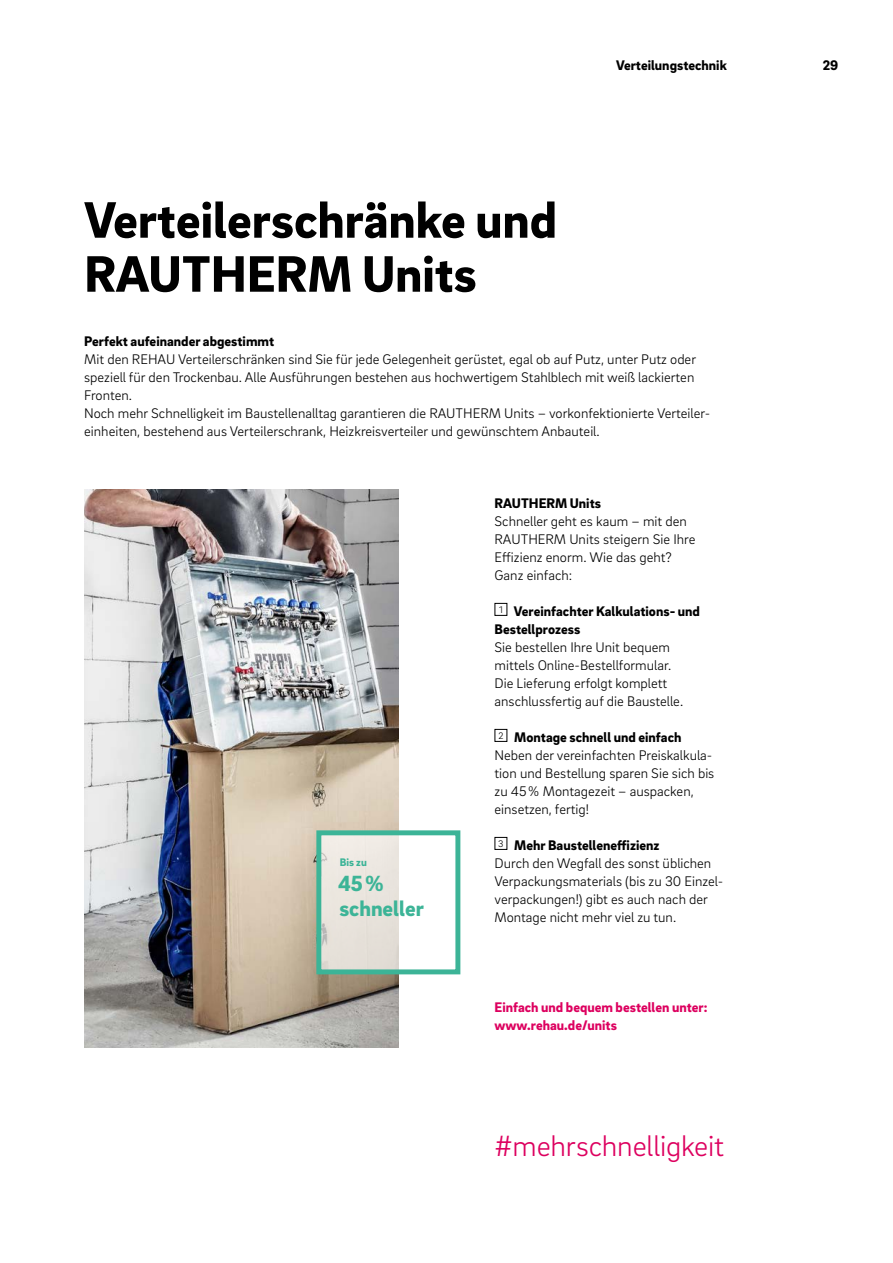
<style>
.page{position:relative;width:893px;height:1263px;background:#fff}
.page>*{position:absolute;margin:0;border:0;box-sizing:border-box;transform-origin:0 0}
._01__Headline_-_35pt{font:900 52.5px/54px "Brix Sans";color:#000}
._11__Highlighter_-_2{font:300 30px "Brix Sans";letter-spacing:-.005em;color:#dd005f}
._51__EC_headline_-_1{font:900 22.5px/24.8px "Brix Sans";color:#3cb497}
._16__Body_text_-_9_5{font:300 14.25px/18px "Brix Sans";color:#000}
._14__Body_subline{font:900 14.25px/18px "Brix Sans";color:#000}
._16__Body_text_-_9_5-2{font:900 14.25px "Brix Sans";color:#dd005f}
.MP__Live_column_titl{font:900 14.25px "Brix Sans";color:#000}
.MP__Page_numbers_-_9{font:900 14.25px "Brix Sans";color:#000}
._51__EC_subline_-_7{font:900 11.25px "Brix Sans";color:#3cb497}
._39__Numbered_bullet{font:300 9.75px "Brix Sans";color:#000}
</style>
<div class="page">
<img style="left:84px;top:490px;width:314px;height:558px">
<div style="left:495px;top:603px;width:12px;height:13px;border:1px solid #000"></div>
<div style="left:495px;top:729px;width:12px;height:13px;border:1px solid #000"></div>
<div style="left:495px;top:837px;width:12px;height:13px;border:1px solid #000"></div>
<svg style="left:322px;top:836px;width:77px;height:132px;background:#e8e3dc"></svg>
<div style="left:316px;top:830px;width:144px;height:144px;border:5px solid #3cb497"></div>
<p class="_01__Headline_-_35pt" style="left:84px;top:190px;width:474px">Verteilerschränke und<br>RAUTHERM Units</p>
<p class="MP__Live_column_titl" style="left:616px;top:56px;width:112px">Verteilungstechnik</p>
<p class="MP__Page_numbers_-_9" style="left:823px;top:56px;width:17px">29</p>
<p class="_14__Body_subline" style="left:84px;top:331px;width:191px">Perfekt aufeinander abgestimmt</p>
<p class="_16__Body_text_-_9_5" style="left:84px;top:349px;width:613px">Mit den REHAU Verteilerschränken sind Sie für jede Gelegenheit gerüstet, egal ob auf Putz, unter Putz oder speziell für den Trockenbau. Alle Ausführungen bestehen aus hochwertigem Stahlblech mit weiß lackierten<br>Fronten.</p>
<p class="_16__Body_text_-_9_5" style="left:84px;top:403px;width:627px">Noch mehr Schnelligkeit im Baustellenalltag garantieren die RAUTHERM Units – vorkonfektionierte Verteiler&shy;einheiten, bestehend aus Verteilerschrank, Heizkreisverteiler und gewünschtem Anbauteil.</p>
<p class="_51__EC_subline_-_7" style="left:340px;top:855px;width:28px">Bis zu</p>
<p class="_51__EC_headline_-_1" style="left:338px;top:870px;width:87px">45% schneller</p>
<p class="_14__Body_subline" style="left:495px;top:493px;width:108px">RAUTHERM Units</p>
<p class="_16__Body_text_-_9_5" style="left:495px;top:511px;width:202px">Schneller geht es kaum – mit den<br>RAUTHERM Units steigern Sie Ihre<br>Effizienz enorm. Wie das geht?<br>Ganz einfach:</p>
<p class="_39__Numbered_bullet" style="left:499px;top:603px;width:5px">1</p>
<p class="_14__Body_subline" style="left:495px;top:601px;width:207px;text-indent:19px">Vereinfachter Kalkulations- und<br>Bestellprozess</p>
<p class="_16__Body_text_-_9_5" style="left:495px;top:637px;width:178px">Sie bestellen Ihre Unit bequem mittels Online-Bestellformular.</p>
<p class="_16__Body_text_-_9_5" style="left:495px;top:673px;width:190px">Die Lieferung erfolgt komplett anschlussfertig auf die Baustelle.</p>
<p class="_39__Numbered_bullet" style="left:498px;top:729px;width:7px">2</p>
<p class="_14__Body_subline" style="left:514px;top:727px;width:169px">Montage schnell und einfach</p>
<p class="_16__Body_text_-_9_5" style="left:495px;top:745px;width:221px">Neben der vereinfachten Preiskalkula&shy;tion und Bestellung sparen Sie sich bis zu 45% Montagezeit – auspacken, einsetzen, fertig!</p>
<p class="_39__Numbered_bullet" style="left:498px;top:837px;width:7px">3</p>
<p class="_14__Body_subline" style="left:514px;top:835px;width:147px">Mehr Baustelleneffizienz</p>
<p class="_16__Body_text_-_9_5" style="left:495px;top:853px;width:230px">Durch den Wegfall des sonst üblichen Verpackungsmaterials (bis zu 30 Einzel&shy;verpackungen!) gibt es auch nach der Montage nicht mehr viel zu tun.</p>
<p class="_16__Body_text_-_9_5-2" style="left:495px;top:997px;width:214px">Einfach und bequem bestellen unter:</p>
<p class="_16__Body_text_-_9_5-2" style="left:495px;top:1015px;width:124px">www.rehau.de/units</p>
<p class="_11__Highlighter_-_2" style="left:495px;top:1126px;width:231px">#mehrschnelligkeit</p>
</div>
